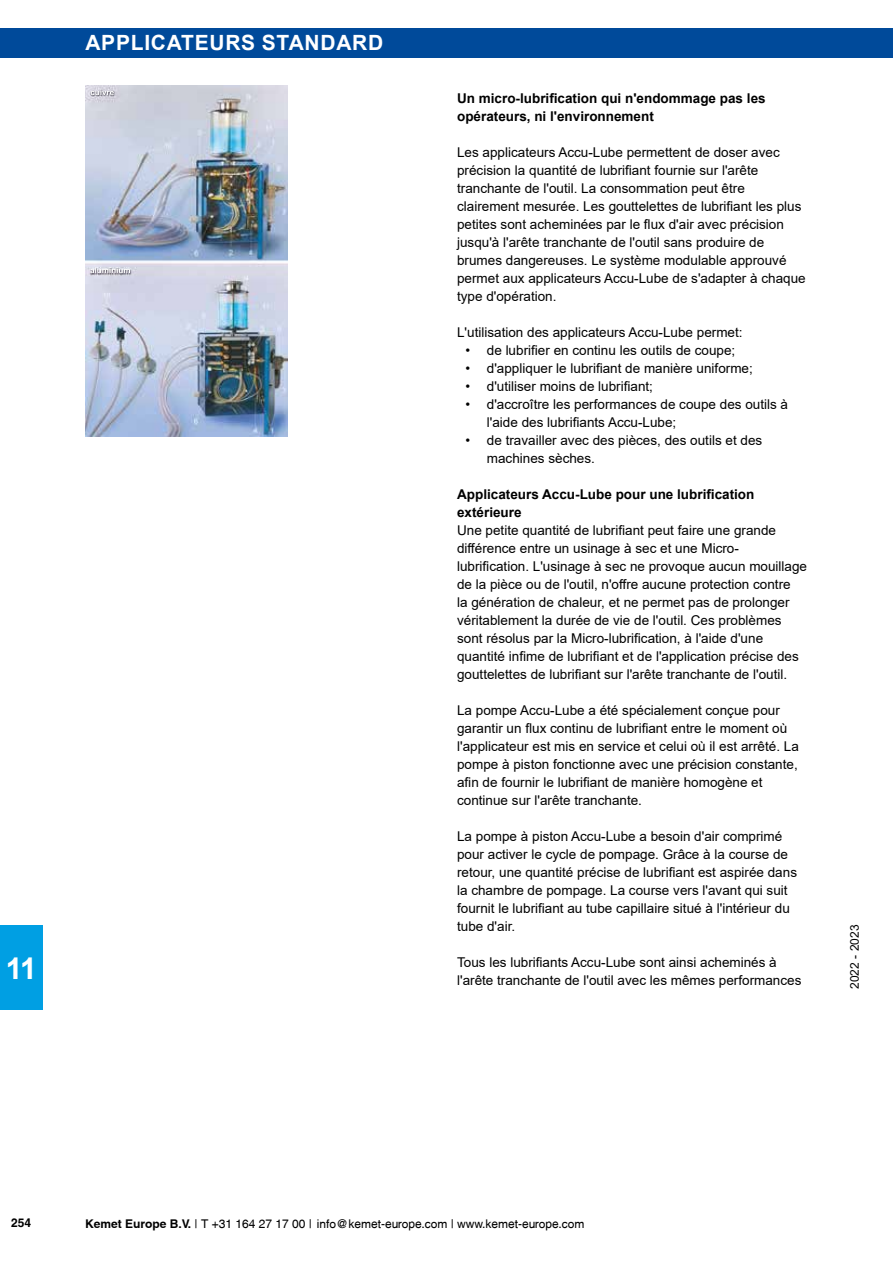
<style>
.page{position:relative;width:893px;height:1263px;background:#fff}
.page>*{position:absolute;margin:0;border:0;box-sizing:border-box;transform-origin:0 0}
.t1{font:700 30px "Arial";color:#fff}
.t2{font:700 21px "Arial";letter-spacing:.035em;color:#fff}
.t3{font:13.5px/18px "Arial";color:#000}
.t4{font:700 13.5px/18px "Arial";color:#000}
.t5{font:12px "Swansea";color:#000}
.t6{font:12px "Arial";color:#000}
.t7{font:700 12px "Swansea";color:#000}
.s1{font-weight:700}
</style>
<div class="page">
<div style="left:0;top:28px;width:893px;height:29px;background:#004a9a"></div>
<div style="left:0;top:926px;width:43px;height:84px;background:#009fe3"></div>
<img style="left:85px;top:85px;width:202px;height:351px">
<img style="left:90px;top:89px;width:22px;height:8px">
<img style="left:90px;top:267px;width:40px;height:6px">
<img style="left:91px;top:89px;width:23px;height:6px">
<h2 class="t2" style="left:85px;top:28px;width:299px">Applicateurs standard</h2>
<h1 class="t1" style="left:6px;top:947px;width:32px">11</h1>
<p class="t4" style="left:457px;top:90px;width:310px">Un micro-lubrification qui n'endommage pas les opérateurs, ni l'environnement</p>
<p class="t3" style="left:457px;top:143px;width:350px">Les applicateurs Accu-Lube permettent de doser avec précision la quantité de lubrifiant fournie sur l'arête tranchante de l'outil. La consommation peut être clairement mesurée. Les gouttelettes de lubrifiant les plus petites sont acheminées par le flux d'air avec précision jusqu'à l'arête tranchante de l'outil sans produire de brumes dangereuses. Le système modulable approuvé permet aux applicateurs Accu-Lube de s'adapter à chaque type d'opération.</p>
<p class="t3" style="left:457px;top:323px;width:287px">L'utilisation des applicateurs Accu-Lube permet:</p>
<p class="t3" style="left:466px;top:341px;width:271px">• de lubrifier en continu les outils de coupe;</p>
<p class="t3" style="left:466px;top:359px;width:289px">• d'appliquer le lubrifiant de manière uniforme;</p>
<p class="t3" style="left:466px;top:377px;width:189px">• d'utiliser moins de lubrifiant;</p>
<p class="t3" style="left:487px;top:395px;width:303px;text-indent:-21px">• d'accroître les performances de coupe des outils à l'aide des lubrifiants Accu-Lube;</p>
<p class="t3" style="left:487px;top:431px;width:277px;text-indent:-21px">• de travailler avec des pièces, des outils et des machines sèches.</p>
<p class="t4" style="left:457px;top:486px;width:299px">Applicateurs Accu-Lube pour une lubrification extérieure</p>
<p class="t3" style="left:457px;top:521px;width:352px">Une petite quantité de lubrifiant peut faire une grande différence entre un usinage à sec et une Micro&shy;lubrification. L'usinage à sec ne provoque aucun mouillage de la pièce ou de l'outil, n'offre aucune protection contre<br>la génération de chaleur, et ne permet pas de prolonger véritablement la durée de vie de l'outil. Ces problèmes sont résolus par la Micro-lubrification, à l'aide d'une quantité infime de lubrifiant et de l'application précise des gouttelettes de lubrifiant sur l'arête tranchante de l'outil.</p>
<p class="t3" style="left:457px;top:701px;width:343px">La pompe Accu-Lube a été spécialement conçue pour garantir un flux continu de lubrifiant entre le moment où l'applicateur est mis en service et celui où il est arrêté. La pompe à piston fonctionne avec une précision constante, afin de fournir le lubrifiant de manière homogène et continue sur l'arête tranchante.</p>
<p class="t3" style="left:457px;top:827px;width:341px">La pompe à piston Accu-Lube a besoin d'air comprimé pour activer le cycle de pompage. Grâce à la course de retour, une quantité précise de lubrifiant est aspirée dans la chambre de pompage. La course vers l'avant qui suit fournit le lubrifiant au tube capillaire situé à l'intérieur du tube d'air.</p>
<p class="t3" style="left:457px;top:953px;width:346px">Tous les lubrifiants Accu-Lube sont ainsi acheminés à l'arête tranchante de l'outil avec les mêmes performances</p>
<p class="t6" style="left:846px;top:989px;width:66px;rotate:-90deg">2022 - 2023</p>
<p class="t7" style="left:11px;top:1215px;width:22px">254</p>
<p class="t5" style="left:85px;top:1216px;width:501px"><span class="s1">Kemet Europe B.V.</span> | T +31 164 27 17 00 | info@kemet-europe.com | www.kemet-europe.com</p>
</div>
